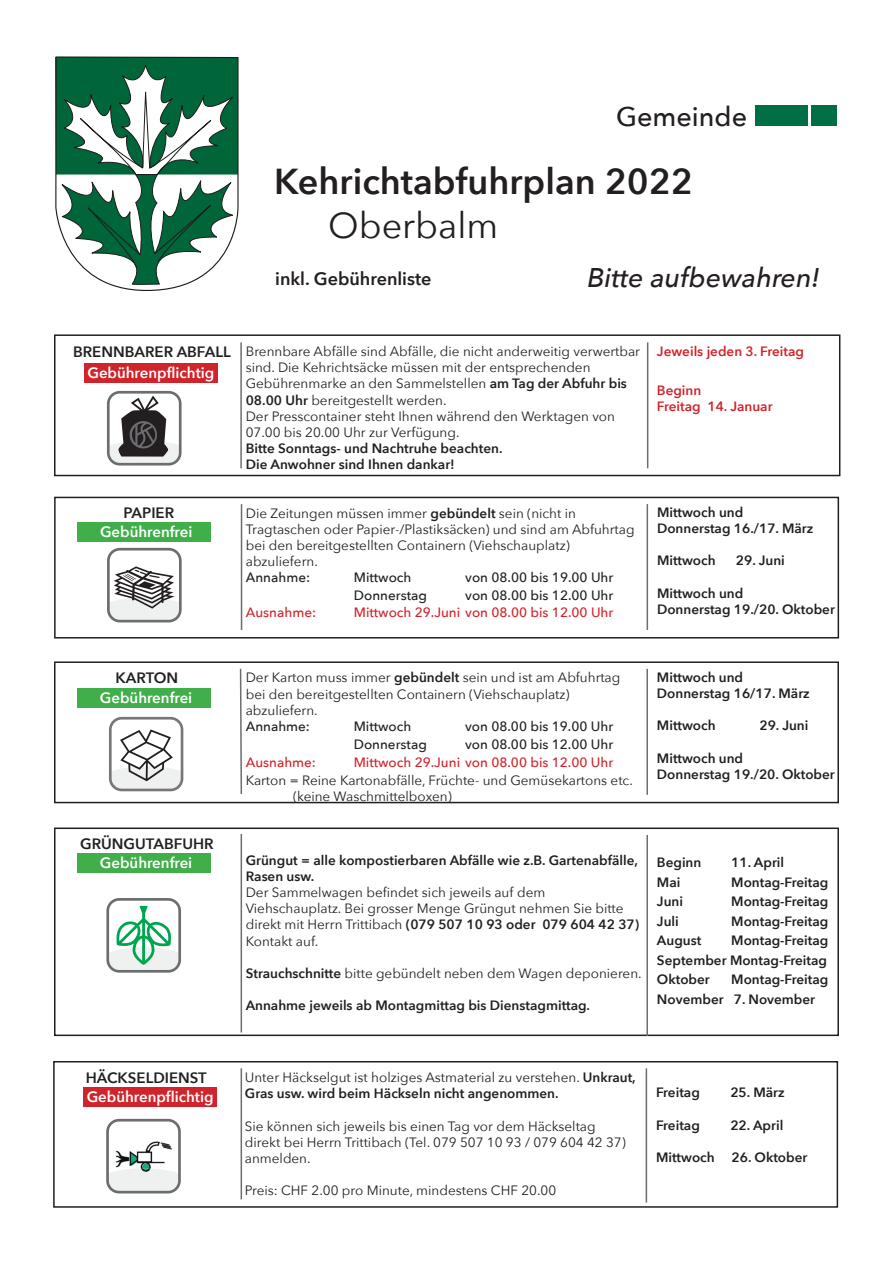
<style>
.page{position:relative;width:893px;height:1263px;background:#fff}
.page>*{position:absolute;margin:0;border:0;box-sizing:border-box;transform-origin:0 0}
.t1{font:600 36px "Avenir Next";color:#231f20}
.t2{font:36px "Avenir Next";color:#231f20}
.t3{font:italic 500 27px "Avenir Next";color:#231f20}
.t4{font:500 27px "Avenir Next";color:#231f20}
.t5{font:600 18px "Avenir Next";color:#231f20}
.t6{font:600 15px "Avenir Next";color:#fff}
.t7{font:600 15px "Avenir Next";color:#231f20}
.t8{font:13.5px/16.2px "Avenir Next";color:#231f20}
.t9{font:600 13.5px/16.2px "Avenir Next";color:#231f20}
.t10{font:500 13.5px "Avenir Next";color:#231f20}
.t11{font:500 13.5px "Avenir Next";color:#d1232a}
.t12{font:600 13.5px "Avenir Next";color:#d1232a}
.s1{font-weight:600}
</style>
<div class="page">
<div style="left:756px;top:105px;width:52px;height:21px;background:#016f45"></div>
<div style="left:811px;top:105px;width:26px;height:21px;background:#016f45"></div>
<div style="left:54px;top:661px;width:785px;height:142px;border:2px solid #231f20"></div>
<div style="left:77px;top:688px;width:134px;height:20px;background:#40ae49"></div>
<svg style="left:109px;top:717px;width:74px;height:74px"></svg>
<svg style="left:239px;top:668px;width:3px;height:126px"></svg>
<hr style="left:646px;top:669px;width:2px;height:126px;background:#6c6d70">
<div style="left:54px;top:334px;width:786px;height:142px;border:2px solid #231f20"></div>
<div style="left:84px;top:363px;width:133px;height:20px;background:#d1232a"></div>
<svg style="left:107px;top:391px;width:75px;height:74px"></svg>
<hr style="left:240px;top:342px;width:2px;height:126px;background:#6c6d70">
<hr style="left:647px;top:342px;width:1px;height:126px;background:#6c6d70">
<div style="left:54px;top:497px;width:785px;height:141px;border:2px solid #231f20"></div>
<div style="left:77px;top:522px;width:134px;height:20px;background:#40ae49"></div>
<hr style="left:241px;top:504px;width:1px;height:126px;background:#6c6d70">
<hr style="left:647px;top:504px;width:1px;height:126px;background:#6c6d70">
<svg style="left:107px;top:548px;width:75px;height:74px"></svg>
<div style="left:54px;top:827px;width:785px;height:209px;border:2px solid #231f20"></div>
<div style="left:77px;top:853px;width:134px;height:20px;background:#40ae49"></div>
<hr style="left:241px;top:834px;width:1px;height:198px;background:#6c6d70">
<hr style="left:646px;top:835px;width:2px;height:201px;background:#6c6d70">
<svg style="left:106px;top:898px;width:75px;height:75px"></svg>
<div style="left:53px;top:1061px;width:785px;height:147px;border:2px solid #231f20"></div>
<hr style="left:241px;top:1068px;width:1px;height:131px;background:#6c6d70">
<hr style="left:646px;top:1068px;width:1px;height:134px;background:#6c6d70">
<div style="left:83px;top:1087px;width:134px;height:20px;background:#d1232a"></div>
<svg style="left:106px;top:1119px;width:75px;height:74px"></svg>
<img style="left:115px;top:1140px;width:57px;height:30px">
<img style="left:139px;top:1168px;width:14px;height:4px">
<svg style="left:55px;top:56px;width:184px;height:235px"></svg>
<p class="t4" style="left:616px;top:93px;width:133px">Gemeinde</p>
<p class="t1" style="left:274px;top:151px;width:420px">Kehrichtabfuhrplan 2022</p>
<p class="t2" style="left:328px;top:195px;width:172px">Oberbalm</p>
<p class="t5" style="left:275px;top:264px;width:158px">inkl. Gebührenliste</p>
<p class="t3" style="left:587px;top:255px;width:234px">Bitte aufbewahren!</p>
<p class="t7" style="left:73px;top:339px;width:159px">BRENNBARER ABFALL</p>
<p class="t6" style="left:87px;top:360px;width:128px">Gebührenpflichtig</p>
<p class="t7" style="left:123px;top:500px;width:52px">PAPIER</p>
<p class="t6" style="left:100px;top:519px;width:94px">Gebührenfrei</p>
<p class="t8" style="left:246px;top:342px;width:396px">Brennbare Abfälle sind Abfälle, die nicht anderweitig verwertbar sind. Die Kehrichtsäcke müssen mit der entsprechenden Gebührenmarke an den Sammelstellen <span class="s1">am Tag der Abfuhr bis 08.00 Uhr</span> bereitgestellt werden.</p>
<p class="t8" style="left:246px;top:407px;width:371px">Der Presscontainer steht Ihnen während den Werktagen von<br>07.00 bis 20.00 Uhr zur Verfügung.</p>
<p class="t9" style="left:246px;top:440px;width:258px">Bitte Sonntags- und Nachtruhe beachten.</p>
<p class="t9" style="left:246px;top:456px;width:211px">Die Anwohner sind Ihnen dankar!</p>
<p class="t8" style="left:246px;top:504px;width:390px">Die Zeitungen müssen immer <span class="s1">gebündelt</span> sein (nicht in Tragtaschen oder Papier-/Plastiksäcken) und sind am Abfuhrtag bei den bereitgestellten Containern (Viehschauplatz) abzuliefern.</p>
<p class="t10" style="left:246px;top:566px;width:66px">Annahme:</p>
<p class="t10" style="left:354px;top:566px;width:59px">Mittwoch</p>
<p class="t10" style="left:465px;top:566px;width:150px">von 08.00 bis 19.00 Uhr</p>
<p class="t10" style="left:354px;top:584px;width:75px">Donnerstag</p>
<p class="t10" style="left:465px;top:584px;width:150px">von 08.00 bis 12.00 Uhr</p>
<p class="t11" style="left:246px;top:600px;width:72px">Ausnahme:</p>
<p class="t11" style="left:354px;top:600px;width:261px">Mittwoch 29.Juni von 08.00 bis 12.00 Uhr</p>
<p class="t12" style="left:657px;top:340px;width:149px">Jeweils jeden 3. Freitag</p>
<p class="t12" style="left:657px;top:379px;width:46px">Beginn</p>
<p class="t12" style="left:657px;top:395px;width:117px">Freitag 14. Januar</p>
<p class="t9" style="left:657px;top:504px;width:88px">Mittwoch und</p>
<p class="t9" style="left:657px;top:520px;width:158px">Donnerstag 16./17. März</p>
<p class="t9" style="left:657px;top:552px;width:60px">Mittwoch</p>
<p class="t9" style="left:736px;top:552px;width:51px">29. Juni</p>
<p class="t9" style="left:657px;top:585px;width:88px">Mittwoch und</p>
<p class="t9" style="left:657px;top:601px;width:179px">Donnerstag 19./20. Oktober</p>
<p class="t7" style="left:115px;top:665px;width:64px">KARTON</p>
<p class="t6" style="left:100px;top:685px;width:94px">Gebührenfrei</p>
<p class="t8" style="left:246px;top:669px;width:376px">Der Karton muss immer <span class="s1">gebündelt</span> sein und ist am Abfuhrtag bei den bereitgestellten Containern (Viehschauplatz) abzuliefern.</p>
<p class="t10" style="left:246px;top:715px;width:66px">Annahme:</p>
<p class="t10" style="left:354px;top:715px;width:59px">Mittwoch</p>
<p class="t10" style="left:465px;top:715px;width:150px">von 08.00 bis 19.00 Uhr</p>
<p class="t10" style="left:354px;top:733px;width:75px">Donnerstag</p>
<p class="t10" style="left:465px;top:733px;width:150px">von 08.00 bis 12.00 Uhr</p>
<p class="t11" style="left:246px;top:751px;width:72px">Ausnahme:</p>
<p class="t11" style="left:354px;top:751px;width:261px">Mittwoch 29.Juni von 08.00 bis 12.00 Uhr</p>
<p class="t8" style="left:246px;top:772px;width:389px">Karton = Reine Kartonabfälle, Früchte- und Gemüsekartons etc.</p>
<p class="t8" style="left:293px;top:788px;width:160px">(keine Waschmittelboxen)</p>
<p class="t9" style="left:657px;top:668px;width:88px">Mittwoch und</p>
<p class="t9" style="left:657px;top:685px;width:154px">Donnerstag 16/17. März</p>
<p class="t9" style="left:657px;top:717px;width:60px">Mittwoch</p>
<p class="t9" style="left:759px;top:717px;width:51px">29. Juni</p>
<p class="t9" style="left:657px;top:749px;width:88px">Mittwoch und</p>
<p class="t9" style="left:657px;top:766px;width:179px">Donnerstag 19./20. Oktober</p>
<p class="t7" style="left:80px;top:831px;width:135px">GRÜNGUTABFUHR</p>
<p class="t6" style="left:100px;top:850px;width:94px">Gebührenfrei</p>
<p class="t9" style="left:657px;top:854px;width:46px">Beginn</p>
<p class="t9" style="left:731px;top:854px;width:54px">11. April</p>
<p class="t9" style="left:657px;top:873px;width:25px">Mai</p>
<p class="t9" style="left:731px;top:873px;width:99px">Montag-Freitag</p>
<p class="t9" style="left:657px;top:893px;width:28px">Juni</p>
<p class="t9" style="left:731px;top:893px;width:99px">Montag-Freitag</p>
<p class="t9" style="left:657px;top:912px;width:23px">Juli</p>
<p class="t9" style="left:731px;top:912px;width:99px">Montag-Freitag</p>
<p class="t9" style="left:657px;top:932px;width:46px">August</p>
<p class="t9" style="left:731px;top:932px;width:99px">Montag-Freitag</p>
<p class="t9" style="left:657px;top:951px;width:172px">September Montag-Freitag</p>
<p class="t9" style="left:657px;top:971px;width:54px">Oktober</p>
<p class="t9" style="left:731px;top:971px;width:99px">Montag-Freitag</p>
<p class="t9" style="left:657px;top:990px;width:160px">November 7. November</p>
<p class="t9" style="left:246px;top:851px;width:394px">Grüngut = alle kompostierbaren Abfälle wie z.B. Gartenabfälle,<br>Rasen usw.</p>
<p class="t8" style="left:246px;top:884px;width:395px">Der Sammelwagen befindet sich jeweils auf dem Viehschauplatz. Bei grosser Menge Grüngut nehmen Sie bitte direkt mit Herrn Trittibach <span class="s1">(079 507 10 93 oder 079 604 42 37)<br></span>Kontakt auf.</p>
<p class="t8" style="left:246px;top:965px;width:397px"><span class="s1">Strauchschnitte</span> bitte gebündelt neben dem Wagen deponieren.</p>
<p class="t9" style="left:246px;top:997px;width:346px">Annahme jeweils ab Montagmittag bis Dienstagmittag.</p>
<p class="t7" style="left:86px;top:1064px;width:123px">HÄCKSELDIENST</p>
<p class="t6" style="left:87px;top:1084px;width:128px">Gebührenpflichtig</p>
<p class="t8" style="left:245px;top:1068px;width:392px">Unter Häckselgut ist holziges Astmaterial zu verstehen. <span class="s1">Unkraut,<br>Gras usw. wird beim Häckseln nicht angenommen.</span></p>
<p class="t8" style="left:245px;top:1117px;width:382px">Sie können sich jeweils bis einen Tag vor dem Häckseltag direkt bei Herrn Trittibach (Tel. 079 507 10 93 / 079 604 42 37) anmelden.</p>
<p class="t8" style="left:245px;top:1182px;width:313px">Preis: CHF 2.00 pro Minute, mindestens CHF 20.00</p>
<p class="t9" style="left:656px;top:1084px;width:45px">Freitag</p>
<p class="t9" style="left:730px;top:1084px;width:56px">25. März</p>
<p class="t9" style="left:656px;top:1116px;width:45px">Freitag</p>
<p class="t9" style="left:730px;top:1116px;width:54px">22. April</p>
<p class="t9" style="left:656px;top:1149px;width:153px">Mittwoch 26. Oktober</p>
</div>
